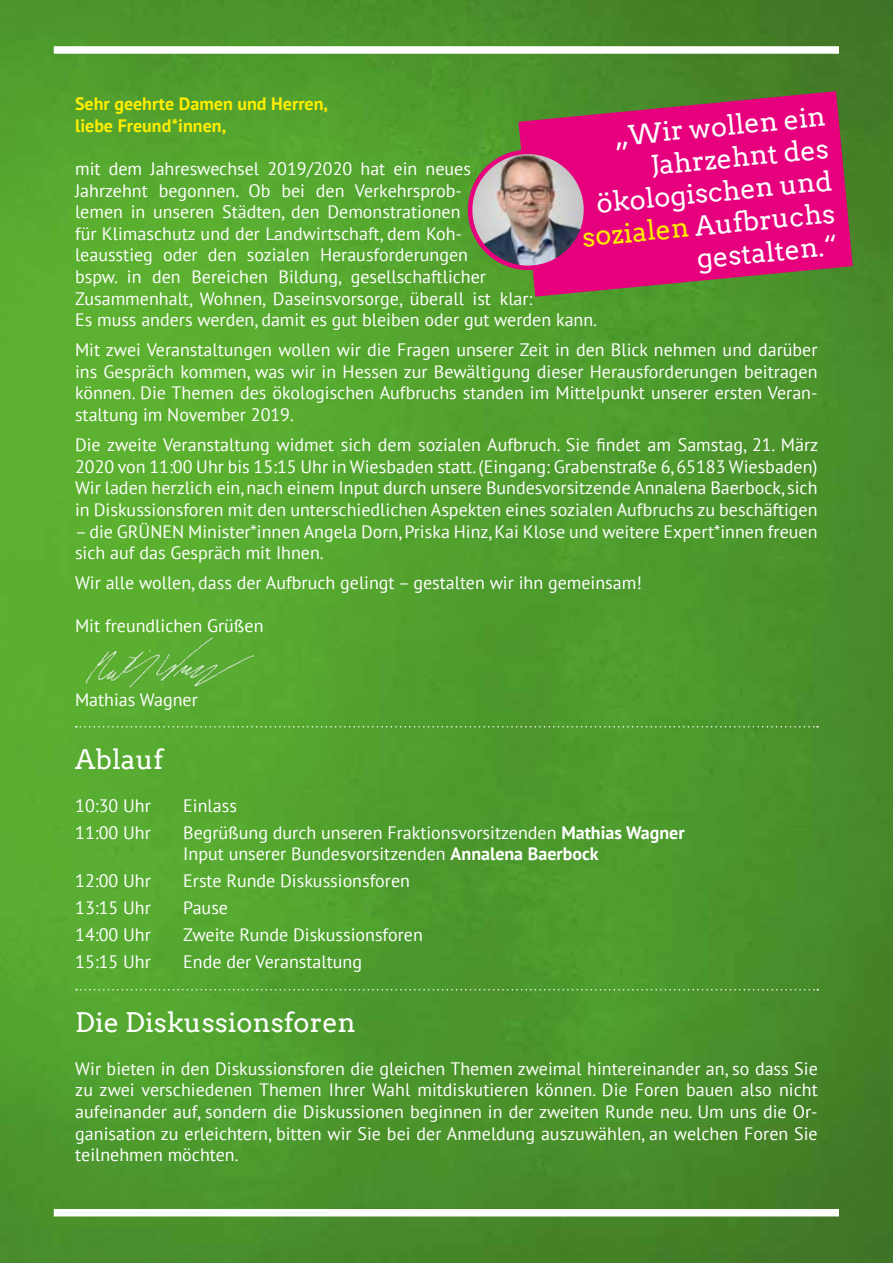
<style>
.page{position:relative;width:893px;height:1263px;background:#fff}
.page>*{position:absolute;margin:0;border:0;box-sizing:border-box;transform-origin:0 0}
.t1{font:27px/32.4px "Arvo";color:#fff;text-align:right}
.t2{font:18px/21.6px "PT Sans";color:#fff}
.t3{font:700 18px/21.6px "PT Sans";color:#fe0}
.s1{color:#fe0}
.s2{font-weight:700}
</style>
<div class="page">
<img style="left:0;top:0;width:893px;height:1263px">
<div style="left:54px;top:46px;width:785px;height:8px;background:#fff"></div>
<div style="left:54px;top:1209px;width:785px;height:7px;background:#fff"></div>
<svg style="left:76px;top:726px;width:742px;height:1px"></svg>
<svg style="left:518px;top:91px;width:335px;height:206px;background:#c71c6c"></svg>
<img style="left:467px;top:149px;width:122px;height:123px">
<img style="left:75px;top:631px;width:179px;height:58px">
<svg style="left:76px;top:989px;width:742px;height:1px"></svg>
<p class="t3" style="left:75px;top:93px;width:254px">Sehr geehrte Damen und Herren, liebe Freund*innen,</p>
<p class="t2" style="left:75px;top:157px;width:524px">mit dem Jahreswechsel 2019/2020 hat ein neues<br>Jahrzehnt begonnen. Ob bei den Verkehrsprob-<br>lemen in unseren Städten, den Demonstrationen<br>für Klimaschutz und der Landwirtschaft, dem Koh-<br>leausstieg oder den sozialen Herausforderungen<br>bspw. in den Bereichen Bildung, gesellschaftlicher Zusammenhalt, Wohnen, Daseinsvorsorge, überall ist klar:<br>Es muss anders werden, damit es gut bleiben oder gut werden kann.</p>
<p class="t2" style="left:75px;top:339px;width:744px;text-align:justify">Mit zwei Veranstaltungen wollen wir die Fragen unserer Zeit in den Blick nehmen und darüber ins Gespräch kommen, was wir in Hessen zur Bewältigung dieser Herausforderungen beitragen können. Die Themen des ökologischen Aufbruchs standen im Mittelpunkt unserer ersten Veran&shy;staltung im November 2019.</p>
<p class="t2" style="left:75px;top:434px;width:745px;text-align:justify">Die zweite Veranstaltung widmet sich dem sozialen Aufbruch. Sie findet am Samstag, 21. März 2020 von 11:00 Uhr bis 15:15 Uhr in Wiesbaden statt. (Eingang: Grabenstraße 6, 65183 Wiesbaden)<br>Wir laden herzlich ein, nach einem Input durch unsere Bundesvorsitzende Annalena Baerbock, sich in Diskussionsforen mit den unterschiedlichen Aspekten eines sozialen Aufbruchs zu beschäftigen</p>
<p class="t2" style="left:75px;top:520px;width:744px">– die GRÜNEN Minister*innen Angela Dorn, Priska Hinz, Kai Klose und weitere Expert*innen freuen sich auf das Gespräch mit Ihnen.</p>
<p class="t2" style="left:75px;top:572px;width:568px">Wir alle wollen, dass der Aufbruch gelingt – gestalten wir ihn gemeinsam!</p>
<p class="t2" style="left:75px;top:615px;width:190px">Mit freundlichen Grüßen</p>
<h1 class="t1" style="left:572px;top:123px;width:255px;rotate:-5deg">„Wir wollen ein<br>Jahrzehnt des ökologischen und <span class="s1">sozialen</span> Aufbruchs gestalten.“</h1>
<p class="t2" style="left:75px;top:688px;width:124px">Mathias Wagner</p>
<h1 class="t1" style="left:75px;top:743px;width:90px">Ablauf</h1>
<p class="t2" style="left:75px;top:794px;width:77px">10:30 Uhr</p>
<p class="t2" style="left:183px;top:794px;width:55px">Einlass</p>
<p class="t2" style="left:75px;top:821px;width:77px">11:00 Uhr</p>
<p class="t2" style="left:183px;top:821px;width:503px">Begrüßung durch unseren Fraktionsvorsitzenden <span class="s2">Mathias Wagner<br></span>Input unserer Bundesvorsitzenden <span class="s2">Annalena Baerbock</span></p>
<p class="t2" style="left:75px;top:870px;width:77px">12:00 Uhr</p>
<p class="t2" style="left:183px;top:870px;width:228px">Erste Runde Diskussionsforen</p>
<p class="t2" style="left:75px;top:897px;width:77px">13:15 Uhr</p>
<p class="t2" style="left:183px;top:897px;width:46px">Pause</p>
<p class="t2" style="left:75px;top:924px;width:77px">14:00 Uhr</p>
<p class="t2" style="left:183px;top:924px;width:241px">Zweite Runde Diskussionsforen</p>
<p class="t2" style="left:75px;top:951px;width:77px">15:15 Uhr</p>
<p class="t2" style="left:183px;top:951px;width:180px">Ende der Veranstaltung</p>
<h1 class="t1" style="left:75px;top:1006px;width:282px">Die Diskussionsforen</h1>
<p class="t2" style="left:75px;top:1057px;width:744px;text-align:justify">Wir bieten in den Diskussionsforen die gleichen Themen zweimal hintereinander an, so dass Sie zu zwei verschiedenen Themen Ihrer Wahl mitdiskutieren können. Die Foren bauen also nicht aufeinander auf, sondern die Diskussionen beginnen in der zweiten Runde neu. Um uns die Or&shy;ganisation zu erleichtern, bitten wir Sie bei der Anmeldung auszuwählen, an welchen Foren Sie teilnehmen möchten.</p>
</div>
